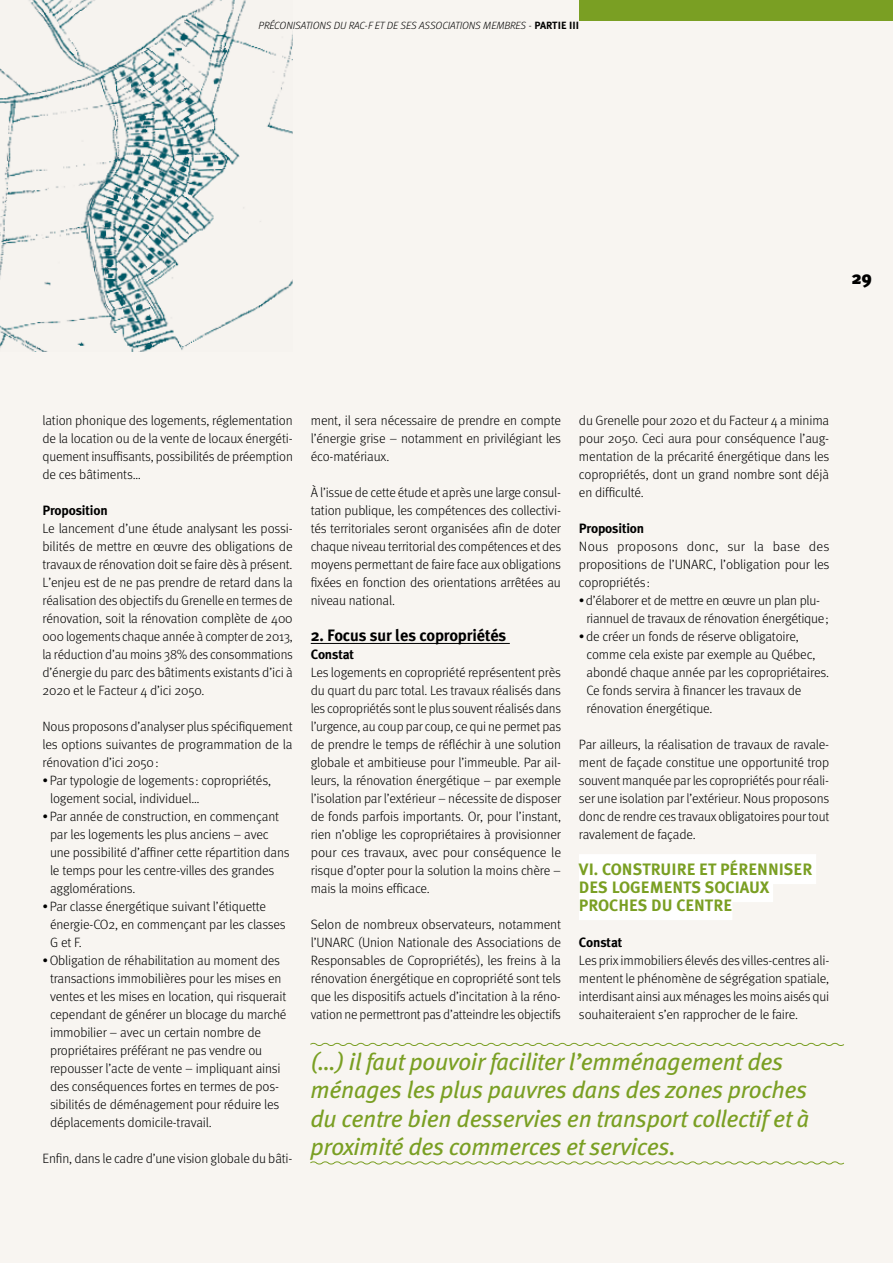
<style>
.page{position:relative;width:893px;height:1263px;background:#f8f5f1}
.page>*{position:absolute;margin:0;border:0;box-sizing:border-box;transform-origin:0 0}
.t1{font:italic 24px/28.5px "Meta";letter-spacing:-.01em;color:#7a9f23}
.t2{font:900 18px "Meta Plus";color:#000}
.t3{font:700 16.5px/18px "Meta Plus";letter-spacing:.15em;color:#7a9f23}
.t4{font:700 16.5px "Meta Plus";letter-spacing:-.01em;color:#000}
.t5{font:700 16.5px "Meta Plus";letter-spacing:.17em;color:#7a9f23}
.t6{font:300 13.5px/18px "Meta";letter-spacing:-.01em;color:#000;text-align:justify}
.t7{font:700 13.5px "Meta Plus";letter-spacing:-.01em;color:#000}
.t8{font:italic 300 10.5px "Meta OT";color:#000}
.s1{font-family:"Meta Plus";font-weight:700;font-style:normal}
</style>
<div class="page">
<hr style="left:311px;top:643px;width:199px;height:1px;background:#000">
<div style="left:579px;top:854px;width:237px;height:30px;background:#fff"></div>
<div style="left:579px;top:872px;width:194px;height:30px;background:#fff"></div>
<div style="left:579px;top:890px;width:153px;height:30px;background:#fff"></div>
<img style="left:0;top:0;width:293px;height:352px">
<svg style="left:310px;top:1042px;width:534px;height:4px"></svg>
<svg style="left:310px;top:1161px;width:534px;height:4px"></svg>
<div style="left:579px;top:0;width:314px;height:21px;background:#7a9f23"></div>
<p class="t8" style="left:259px;top:19px;width:322px">PRÉCONISATIONS DU RAC-F ET DE SES ASSOCIATIONS MEMBRES - <span class="s1">PARTIE III</span></p>
<h2 class="t2" style="left:852px;top:267px;width:21px">29</h2>
<p class="t6" style="left:43px;top:411px;width:252px">lation phonique des logements, réglementation de la location ou de la vente de locaux énergéti&shy;quement insuffisants, possibilités de préemption de ces bâtiments…</p>
<p class="t7" style="left:43px;top:503px;width:67px">PROPOSITION</p>
<p class="t6" style="left:43px;top:519px;width:252px">Le lancement d’une étude analysant les possi&shy;bilités de mettre en œuvre des obligations de travaux de rénovation doit se faire dès à présent.<br>L’enjeu est de ne pas prendre de retard dans la réalisation des objectifs du Grenelle en termes de rénovation, soit la rénovation complète de 400<br>000 logements chaque année à compter de 2013, la réduction d’au moins 38% des consommations d’énergie du parc des bâtiments existants d’ici à 2020 et le Facteur 4 d’ici 2050.</p>
<p class="t6" style="left:43px;top:717px;width:252px">Nous proposons d’analyser plus spécifiquement les options suivantes de programmation de la rénovation d’ici 2050:</p>
<p class="t6" style="left:50px;top:771px;width:223px;text-indent:-8px">•Par typologie de logements: copropriétés, logement social, individuel…</p>
<p class="t6" style="left:50px;top:807px;width:241px;text-align:left;text-indent:-8px">•Par année de construction, en commençant par les logements les plus anciens – avec une possibilité d’affiner cette répartition dans le temps pour les centre-villes des grandes agglomérations.</p>
<p class="t6" style="left:50px;top:897px;width:237px;text-align:left;text-indent:-8px">•Par classe énergétique suivant l’étiquette énergie-CO2, en commençant par les classes<br>G et F.</p>
<p class="t6" style="left:50px;top:951px;width:238px;text-align:left;text-indent:-8px">•Obligation de réhabilitation au moment des transactions immobilières pour les mises en ventes et les mises en location, qui risquerait cependant de générer un blocage du marché immobilier – avec un certain nombre de propriétaires préférant ne pas vendre ou repousser l’acte de vente – impliquant ainsi des conséquences fortes en termes de pos&shy;sibilités de déménagement pour réduire les déplacements domicile-travail.</p>
<p class="t6" style="left:43px;top:1149px;width:252px">Enfin, dans le cadre d’une vision globale du bâti-</p>
<p class="t6" style="left:311px;top:411px;width:252px">ment, il sera nécessaire de prendre en compte l’énergie grise – notamment en privilégiant les éco-matériaux.</p>
<p class="t6" style="left:311px;top:483px;width:252px">À l’issue de cette étude et après une large consul&shy;tation publique, les compétences des collectivi&shy;tés territoriales seront organisées afin de doter chaque niveau territorial des compétences et des moyens permettant de faire face aux obligations fixées en fonction des orientations arrêtées au niveau national.</p>
<p class="t4" style="left:311px;top:626px;width:197px">2. FOCUS SUR LES COPROPRIÉTÉS</p>
<p class="t7" style="left:311px;top:647px;width:45px">CONSTAT</p>
<p class="t6" style="left:311px;top:663px;width:252px">Les logements en copropriété représentent près du quart du parc total. Les travaux réalisés dans les copropriétés sont le plus souvent réalisés dans l’urgence, au coup par coup, ce qui ne permet pas de prendre le temps de réfléchir à une solution globale et ambitieuse pour l’immeuble. Par ail&shy;leurs, la rénovation énergétique – par exemple l’isolation par l’extérieur – nécessite de disposer de fonds parfois importants. Or, pour l’instant, rien n’oblige les copropriétaires à provisionner pour ces travaux, avec pour conséquence le risque d’opter pour la solution la moins chère – mais la moins efficace.</p>
<p class="t6" style="left:311px;top:915px;width:252px">Selon de nombreux observateurs, notamment l’UNARC (Union Nationale des Associations de Responsables de Copropriétés), les freins à la rénovation énergétique en copropriété sont tels que les dispositifs actuels d’incitation à la réno&shy;vation ne permettront pas d’atteindre les objectifs</p>
<p class="t6" style="left:579px;top:411px;width:252px">du Grenelle pour 2020 et du Facteur 4 a minima pour 2050. Ceci aura pour conséquence l’aug&shy;mentation de la précarité énergétique dans les copropriétés, dont un grand nombre sont déjà en difficulté.</p>
<p class="t7" style="left:579px;top:521px;width:67px">PROPOSITION</p>
<p class="t6" style="left:579px;top:537px;width:252px">Nous proposons donc, sur la base des propositions de l’UNARC, l’obligation pour les copropriétés:</p>
<p class="t6" style="left:586px;top:591px;width:244px;text-indent:-8px">•d’élaborer et de mettre en œuvre un plan plu&shy;riannuel de travaux de rénovation énergétique;</p>
<p class="t6" style="left:586px;top:627px;width:244px;text-align:left;text-indent:-8px">•de créer un fonds de réserve obligatoire, comme cela existe par exemple au Québec, abondé chaque année par les copropriétaires.<br>Ce fonds servira à financer les travaux de rénovation énergétique.</p>
<p class="t6" style="left:579px;top:735px;width:252px">Par ailleurs, la réalisation de travaux de ravale&shy;ment de façade constitue une opportunité trop souvent manquée par les copropriétés pour réali&shy;ser une isolation par l’extérieur. Nous proposons donc de rendre ces travaux obligatoires pour tout ravalement de façade.</p>
<p class="t3" style="left:579px;top:860px;width:229px">VI. CONSTRUIRE ET PÉRENNISER<br>DESLOGEMENTSSOCIA</p>
<p class="t5" style="left:749px;top:878px;width:20px">UX</p>
<p class="t5" style="left:579px;top:896px;width:11px">PROC</p>
<p class="t5" style="left:618px;top:896px;width:116px">HES DU CENTRE</p>
<p class="t7" style="left:579px;top:935px;width:45px">CONSTAT</p>
<p class="t6" style="left:579px;top:951px;width:252px">Les prix immobiliers élevés des villes-centres ali&shy;mentent le phénomène de ségrégation spatiale, interdisant ainsi aux ménages les moins aisés qui souhaiteraient s’en rapprocher de le faire.</p>
<h1 class="t1" style="left:310px;top:1047px;width:500px">(…) il faut pouvoir faciliter l’emménagement des ménages les plus pauvres dans des zones proches du centre bien desservies en transport collectif et à proximité des commerces et services.</h1>
</div>
